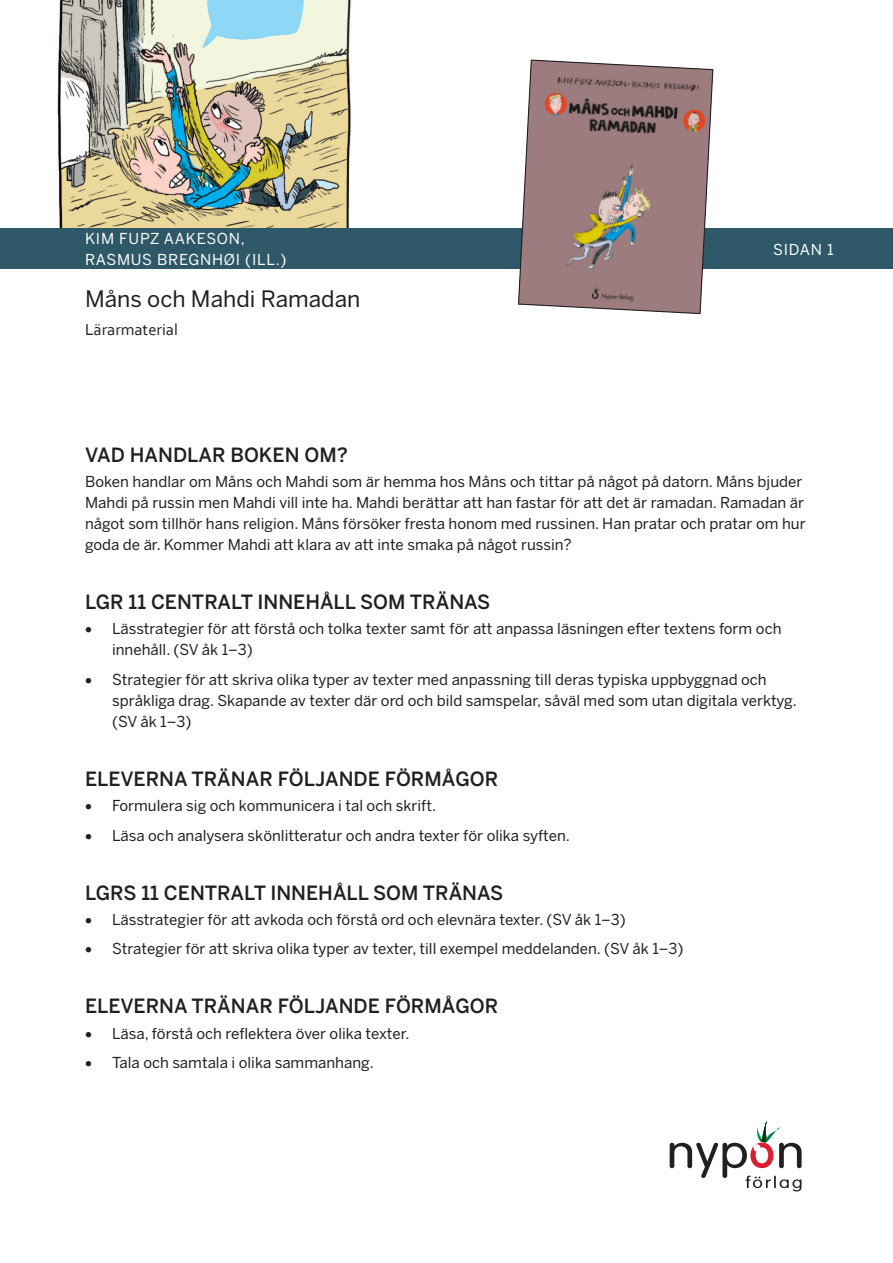
<style>
.page{position:relative;width:893px;height:1263px;background:#fff}
.page>*{position:absolute;margin:0;border:0;box-sizing:border-box;transform-origin:0 0}
.t1{font:22.5px "Benton Sans";color:#231f20}
.t2{font:500 19.5px "Benton Sans";color:#231f20}
.t3{font:16.5px "Corbel";color:#231f20}
.Brödtext{font:15px/21px "Benton Sans";color:#231f20}
.t4{font:15px/21px "Benton Sans";letter-spacing:.05em;color:#fff}
</style>
<div class="page">
<img style="left:0;top:0;width:365px;height:229px">
<div style="left:0;top:229px;width:893px;height:40px;background:#2e5867"></div>
<svg style="left:517px;top:59px;width:197px;height:256px;background:#9f8586"></svg>
<svg style="left:670px;top:1121px;width:132px;height:70px"></svg>
<p class="t4" style="left:85px;top:229px;width:203px">KIM FUPZ AAKESON,<br>RASMUS BREGNHØI (ILL.)</p>
<h1 class="t1" style="left:85px;top:286px;width:277px">Måns och Mahdi Ramadan</h1>
<p class="t3" style="left:85px;top:320px;width:94px">Lärarmaterial</p>
<p class="t4" style="left:773px;top:240px;width:62px">SIDAN 1</p>
<h1 class="t2" style="left:85px;top:443px;width:264px">VAD HANDLAR BOKEN OM?</h1>
<p class="Brödtext" style="left:85px;top:471px;width:722px">Boken handlar om Måns och Mahdi som är hemma hos Måns och tittar på något på datorn. Måns bjuder Mahdi på russin men Mahdi vill inte ha. Mahdi berättar att han fastar för att det är ramadan. Ramadan är något som tillhör hans religion. Måns försöker fresta honom med russinen. Han pratar och pratar om hur goda de är. Kommer Mahdi att klara av att inte smaka på något russin?</p>
<h1 class="t2" style="left:85px;top:591px;width:407px">LGR 11 CENTRALT INNEHÅLL SOM TRÄNAS</h1>
<p class="Brödtext" style="left:112px;top:619px;width:671px;text-indent:-27px">• Lässtrategier för att förstå och tolka texter samt för att anpassa läsningen efter textens form och innehåll. (SV åk 1–3)</p>
<p class="Brödtext" style="left:112px;top:669px;width:686px;text-indent:-27px">• Strategier för att skriva olika typer av texter med anpassning till deras typiska uppbyggnad och språkliga drag. Skapande av texter där ord och bild samspelar, såväl med som utan digitala verktyg. (SV åk 1–3)</p>
<h1 class="t2" style="left:85px;top:767px;width:415px">ELEVERNA TRÄNAR FÖLJANDE FÖRMÅGOR</h1>
<p class="Brödtext" style="left:85px;top:795px;width:353px">• Formulera sig och kommunicera i tal och skrift.</p>
<p class="Brödtext" style="left:85px;top:825px;width:486px">• Läsa och analysera skönlitteratur och andra texter för olika syften.</p>
<h1 class="t2" style="left:85px;top:881px;width:420px">LGRS 11 CENTRALT INNEHÅLL SOM TRÄNAS</h1>
<p class="Brödtext" style="left:85px;top:909px;width:542px">• Lässtrategier för att avkoda och förstå ord och elevnära texter. (SV åk 1–3)</p>
<p class="Brödtext" style="left:85px;top:939px;width:600px">• Strategier för att skriva olika typer av texter, till exempel meddelanden. (SV åk 1–3)</p>
<h1 class="t2" style="left:85px;top:995px;width:415px">ELEVERNA TRÄNAR FÖLJANDE FÖRMÅGOR</h1>
<p class="Brödtext" style="left:85px;top:1023px;width:326px">• Läsa, förstå och reflektera över olika texter.</p>
<p class="Brödtext" style="left:85px;top:1052px;width:290px">• Tala och samtala i olika sammanhang.</p>
</div>
